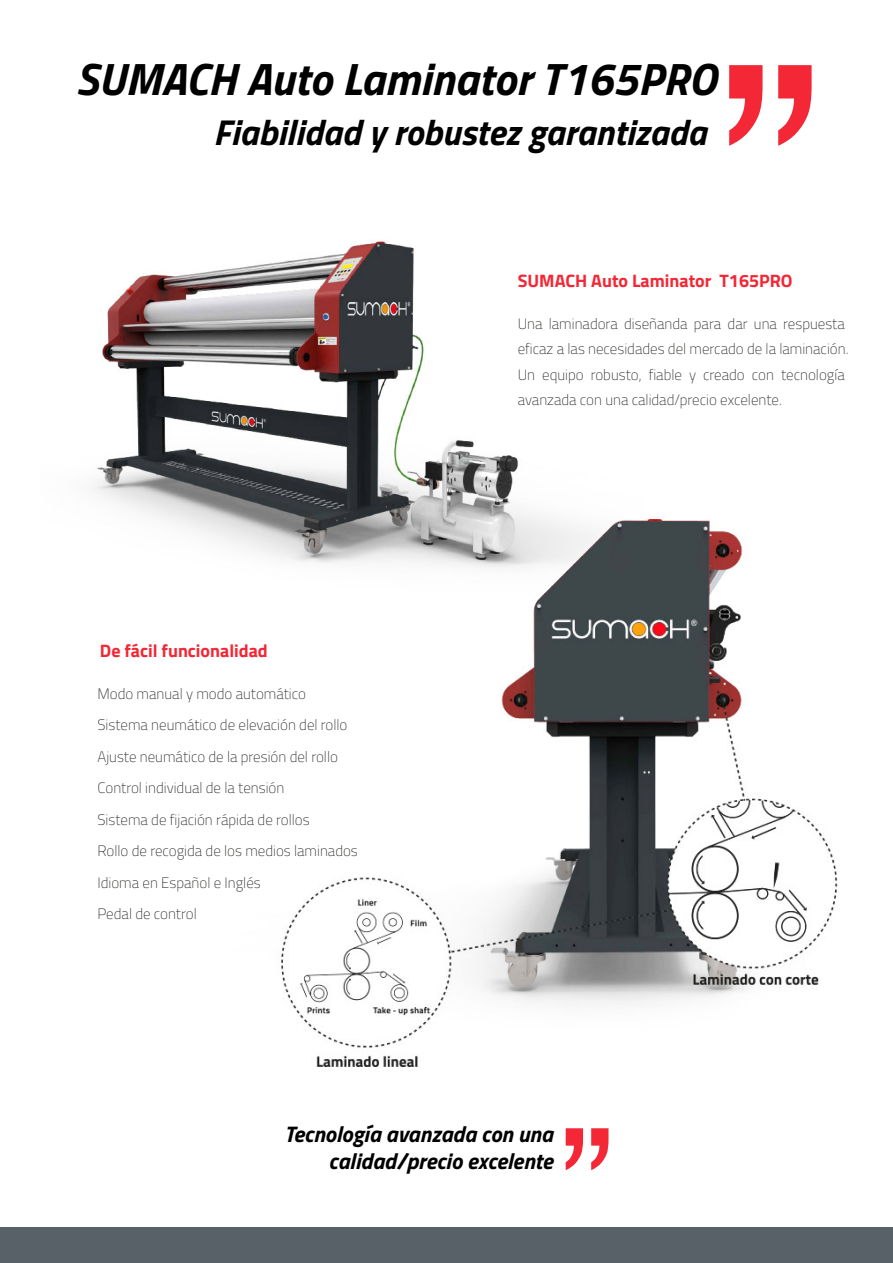
<style>
.page{position:relative;width:893px;height:1263px;background:#fff}
.page>*{position:absolute;margin:0;border:0;box-sizing:border-box;transform-origin:0 0}
.t1{font:italic 700 45.45px "Titillium Web";color:#000}
.t2{font:italic 700 36px "Titillium Web";color:#000}
.t3{font:italic 700 22.5px/27px "Titillium Web";color:#000;text-align:right}
.t4{font:700 18px "Titillium Web";color:#f32735}
.t5{font:200 15px/31.5px "Titillium Web";color:#1d1d1b}
</style>
<div class="page">
<img style="left:91px;top:240px;width:457px;height:279px">
<img style="left:165px;top:519px;width:673px;height:548px">
<div style="left:0;top:1228px;width:893px;height:35px;background:#576167"></div>
<svg style="left:729px;top:65px;width:83px;height:81px"></svg>
<svg style="left:566px;top:1128px;width:42px;height:42px"></svg>
<h1 class="t1" style="left:76px;top:44px;width:642px">SUMACH Auto Laminator T165PRO</h1>
<h2 class="t2" style="left:214px;top:104px;width:494px">Fiabilidad y robustez garantizada</h2>
<p class="t4" style="left:518px;top:267px;width:277px">SUMACH Auto Laminator T165PRO</p>
<p class="t4" style="left:100px;top:637px;width:169px">De fácil funcionalidad</p>
<p class="t5" style="left:98px;top:677px;width:262px">Modo manual y modo automático Sistema neumático de elevación del rollo Ajuste neumático de la presión del rollo Control individual de la tensión<br>Sistema de fijación rápida de rollos<br>Rollo de recogida de los medios laminados Idioma en Español e Inglés<br>Pedal de control</p>
<p class="t5" style="left:518px;top:310px;width:332px;line-height:25.5px">Una laminadora diseñanda para dar una respuesta eficaz a las necesidades del mercado de la laminación.<br>Un equipo robusto, fiable y creado con tecnología avanzada con una calidad/precio excelente.</p>
<h3 class="t3" style="left:284px;top:1119px;width:270px">Tecnología avanzada con una calidad/precio excelente</h3>
</div>
